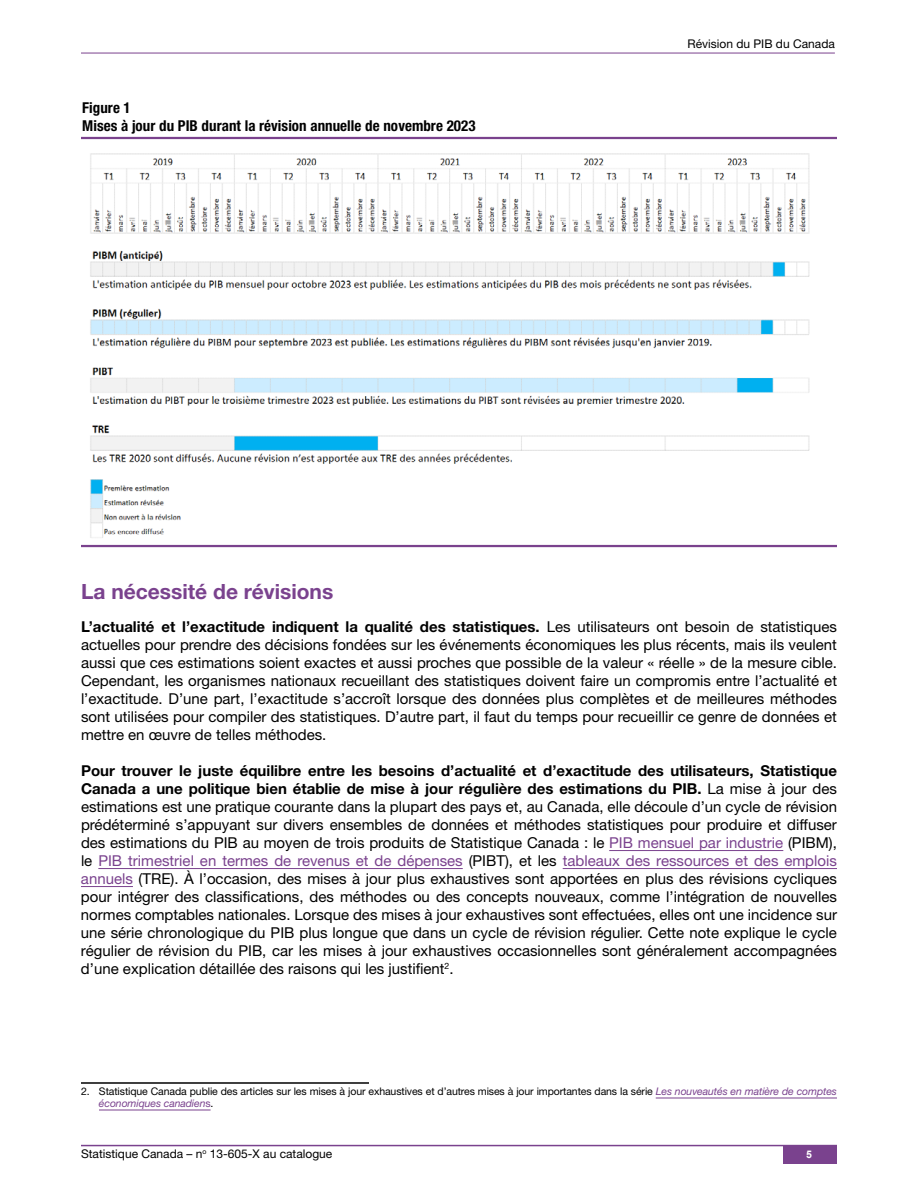
<style>
.page{position:relative;width:918px;height:1188px;background:#fff}
.page>*{position:absolute;margin:0;border:0;box-sizing:border-box;transform-origin:0 0}
.t1{font:700 21px "Helvetica Neue LT Std";color:#7a428e}
.t2{font:15px/18px "Helvetica Neue LT Std";color:#000;text-align:justify}
.t3{font:700 condensed 15px/18px "Helvetica Neue LT Std";letter-spacing:.005em;color:#000}
.t4{font:12px "Helvetica Neue LT Std";color:#000}
.t5{font:10.5px/12px "Helvetica Neue LT Std";letter-spacing:-.01em;color:#000}
.t6{font:700 10.5px "Arial";color:#fff}
.s1{font-weight:700}
.s2{color:#7a428e}
.s3{font-style:italic;color:#7a428e}
</style>
<div class="page">
<hr style="left:81px;top:53px;width:754px;height:1px;background:#7a428e">
<div style="left:783px;top:1145px;width:54px;height:19px;background:#7a428e"></div>
<hr style="left:81px;top:1145px;width:756px;height:1px;background:#7a428e">
<hr style="left:609px;top:850px;width:174px;height:1px;background:#7a428e">
<hr style="left:98px;top:868px;width:365px;height:1px;background:#7a428e">
<hr style="left:563px;top:868px;width:274px;height:1px;background:#7a428e">
<hr style="left:81px;top:886px;width:52px;height:1px;background:#7a428e">
<img style="left:81px;top:153px;width:756px;height:395px">
<hr style="left:81px;top:545px;width:756px;height:2px;background:#7a428d">
<hr style="left:81px;top:137px;width:756px;height:2px;background:#7a428d">
<hr style="left:81px;top:1082px;width:288px;height:2px;background:#000">
<hr style="left:656px;top:1098px;width:181px;height:1px;background:#7a428e">
<hr style="left:99px;top:1110px;width:112px;height:1px;background:#7a428e">
<p class="t3" style="left:82px;top:98px;width:395px">Figure 1<br>Mises à jour du PIB durant la révision annuelle de novembre 2023</p>
<p class="t4" style="left:688px;top:37px;width:149px">Révision du PIB du Canada</p>
<h1 class="t1" style="left:81px;top:578px;width:254px">La nécessité de révisions</h1>
<p class="t2" style="left:81px;top:617px;width:758px"><span class="s1">L’actualité et l’exactitude indiquent la qualité des statistiques.</span> Les utilisateurs ont besoin de statistiques actuelles pour prendre des décisions fondées sur les événements économiques les plus récents, mais ils veulent aussi que ces estimations soient exactes et aussi proches que possible de la valeur « réelle » de la mesure cible.<br>Cependant, les organismes nationaux recueillant des statistiques doivent faire un compromis entre l’actualité et l’exactitude. D’une part, l’exactitude s’accroît lorsque des données plus complètes et de meilleures méthodes sont utilisées pour compiler des statistiques. D’autre part, il faut du temps pour recueillir ce genre de données et mettre en œuvre de telles méthodes.</p>
<p class="t2" style="left:81px;top:761px;width:758px"><span class="s1">Pour trouver le juste équilibre entre les besoins d’actualité et d’exactitude des utilisateurs, Statistique Canada a une politique bien établie de mise à jour régulière des estimations du PIB.</span> La mise à jour des estimations est une pratique courante dans la plupart des pays et, au Canada, elle découle d’un cycle de révision prédéterminé s’appuyant sur divers ensembles de données et méthodes statistiques pour produire et diffuser des estimations du PIB au moyen de trois produits de Statistique Canada : le <span class="s2">PIB mensuel par industrie</span> (PIBM), le <span class="s2">PIB trimestriel en termes de revenus et de dépenses</span> (PIBT), et les <span class="s2">tableaux des ressources et des emplois annuels</span> (TRE). À l’occasion, des mises à jour plus exhaustives sont apportées en plus des révisions cycliques pour intégrer des classifications, des méthodes ou des concepts nouveaux, comme l’intégration de nouvelles normes comptables nationales. Lorsque des mises à jour exhaustives sont effectuées, elles ont une incidence sur une série chronologique du PIB plus longue que dans un cycle de révision régulier. Cette note explique le cycle régulier de révision du PIB, car les mises à jour exhaustives occasionnelles sont généralement accompagnées d’une explication détaillée des raisons qui les justifient<sup>2</sup>.</p>
<p class="t5" style="left:99px;top:1085px;width:740px;text-indent:-18px">2. Statistique Canada publie des articles sur les mises à jour exhaustives et d’autres mises à jour importantes dans la série <span class="s3">Les nouveautés en matière de comptes économiques canadien</span><span class="s2">s</span>.</p>
<p class="t4" style="left:81px;top:1147px;width:253px">Statistique Canada – n<sup>o</sup> 13-605-X au catalogue</p>
<p class="t6" style="left:806px;top:1147px;width:7px">5</p>
</div>
